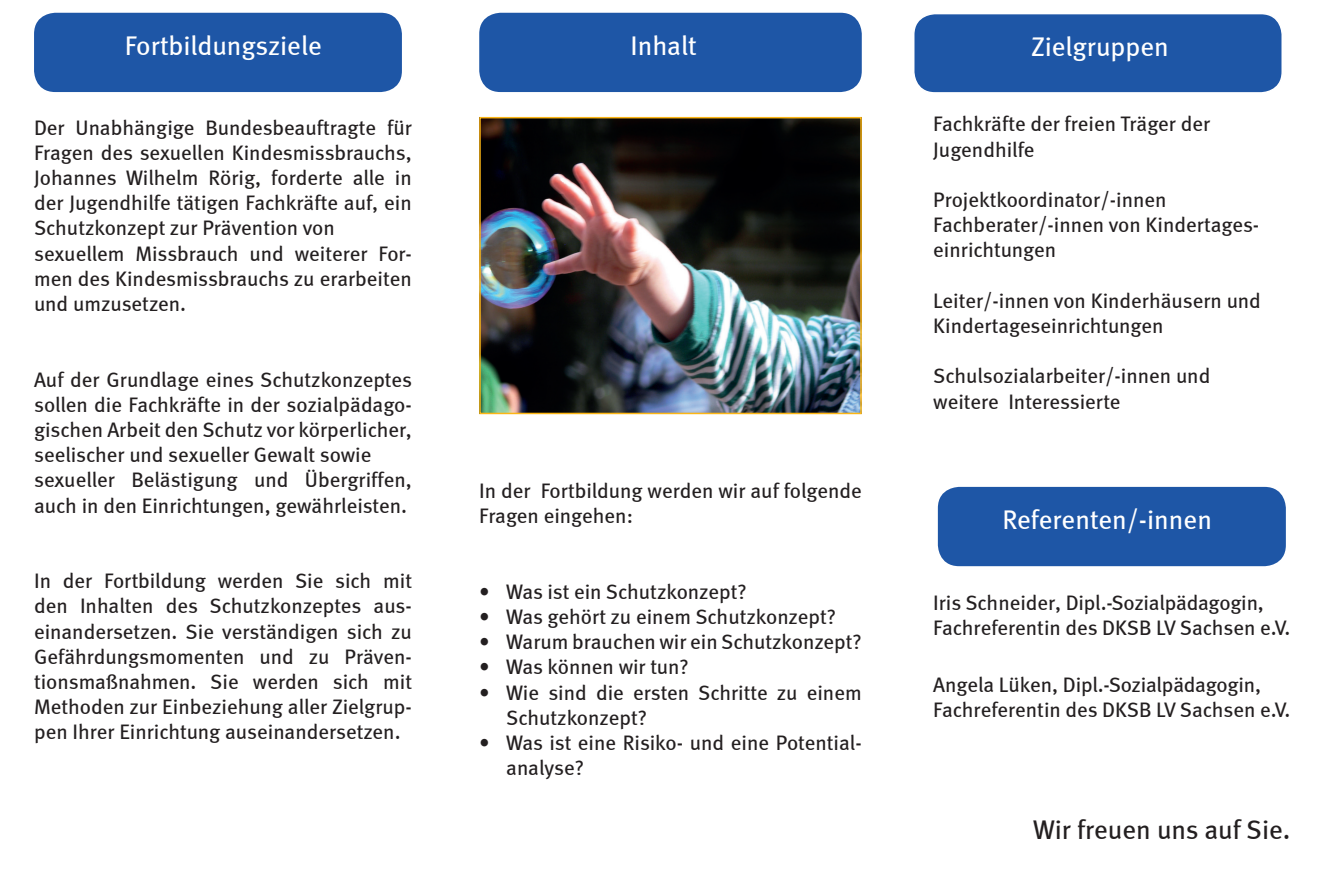
<style>
.page{position:relative;width:1327px;height:893px;background:#fff}
.page>*{position:absolute;margin:0;border:0;box-sizing:border-box;transform-origin:0 0}
.t1{font:27px "Meta";color:#fff}
.t2{font:27px "Meta";color:#231f20}
.t3{font:21px/25.2px "Meta";color:#231f20}
</style>
<div class="page">
<div style="left:913px;top:14px;width:369px;height:79px;background:#1e56a6;border-radius:21px"></div>
<div style="left:913px;top:13px;width:370px;height:81px;border:2px solid #fff;border-radius:21px"></div>
<div style="left:34px;top:13px;width:368px;height:79px;background:#1e56a6;border-radius:21px"></div>
<div style="left:479px;top:13px;width:383px;height:79px;background:#1e56a6;border-radius:21px"></div>
<div style="left:938px;top:487px;width:348px;height:79px;background:#1e56a6;border-radius:21px"></div>
<img style="left:482px;top:120px;width:377px;height:291px">
<div style="left:479px;top:117px;width:383px;height:297px;border:2px solid #fcb615"></div>
<p class="t1" style="left:125px;top:30px;width:198px">Fortbildungsziele</p>
<p class="t1" style="left:630px;top:30px;width:68px">Inhalt</p>
<p class="t3" style="left:34px;top:114px;width:379px">Der Unabhängige Bundesbeauftragte für Fragen des sexuellen Kindesmissbrauchs, Johannes Wilhelm Rörig, forderte alle in der Jugendhilfe tätigen Fachkräfte auf, ein Schutzkonzept zur Prävention von sexuellem Missbrauch und weiterer For&shy;men des Kindesmissbrauchs zu erarbeiten und umzusetzen.</p>
<p class="t3" style="left:34px;top:366px;width:379px">Auf der Grundlage eines Schutzkonzeptes sollen die Fachkräfte in der sozialpädago&shy;gischen Arbeit den Schutz vor körperlicher, seelischer und sexueller Gewalt sowie sexueller Belästigung und Übergriffen, auch in den Einrichtungen, gewährleisten.</p>
<p class="t3" style="left:34px;top:568px;width:379px;text-align:justify">In der Fortbildung werden Sie sich mit den Inhalten des Schutzkonzeptes aus&shy;einandersetzen. Sie verständigen sich zu Gefährdungsmomenten und zu Präven&shy;tionsmaßnahmen. Sie werden sich mit Methoden zur Einbeziehung aller Zielgrup&shy;pen Ihrer Einrichtung auseinandersetzen.</p>
<p class="t3" style="left:479px;top:478px;width:384px">In der Fortbildung werden wir auf folgende<br>Fragen eingehen:</p>
<p class="t3" style="left:479px;top:579px;width:269px">• Was ist ein Schutzkonzept?</p>
<p class="t3" style="left:479px;top:604px;width:358px">• Was gehört zu einem Schutzkonzept?</p>
<p class="t3" style="left:479px;top:629px;width:384px">• Warum brauchen wir ein Schutzkonzept?</p>
<p class="t3" style="left:479px;top:654px;width:211px">• Was können wir tun?</p>
<p class="t3" style="left:506px;top:679px;width:357px;text-indent:-27px">• Wie sind die ersten Schritte zu einem<br>Schutzkonzept?</p>
<p class="t3" style="left:506px;top:730px;width:357px;text-indent:-27px">• Was ist eine Risiko- und eine Potential&shy;analyse?</p>
<p class="t1" style="left:1031px;top:31px;width:139px">Zielgruppen</p>
<p class="t3" style="left:933px;top:111px;width:278px">Fachkräfte der freien Träger der<br>Jugendhilfe</p>
<p class="t3" style="left:933px;top:187px;width:328px">Projektkoordinator/-innen<br>Fachberater/-innen von Kindertages&shy;einrichtungen</p>
<p class="t3" style="left:933px;top:288px;width:329px">Leiter/-innen von Kinderhäusern und<br>Kindertageseinrichtungen</p>
<p class="t3" style="left:933px;top:363px;width:279px">Schulsozialarbeiter/-innen und weitere Interessierte</p>
<p class="t1" style="left:1002px;top:504px;width:211px">Referenten/-innen</p>
<p class="t3" style="left:933px;top:590px;width:359px">Iris Schneider, Dipl.-Sozialpädagogin,<br>Fachreferentin des DKSB LV Sachsen e.V.</p>
<p class="t3" style="left:933px;top:672px;width:359px">Angela Lüken, Dipl.-Sozialpädagogin,<br>Fachreferentin des DKSB LV Sachsen e.V.</p>
<p class="t2" style="left:1033px;top:813px;width:259px">Wir freuen uns auf Sie.</p>
</div>
